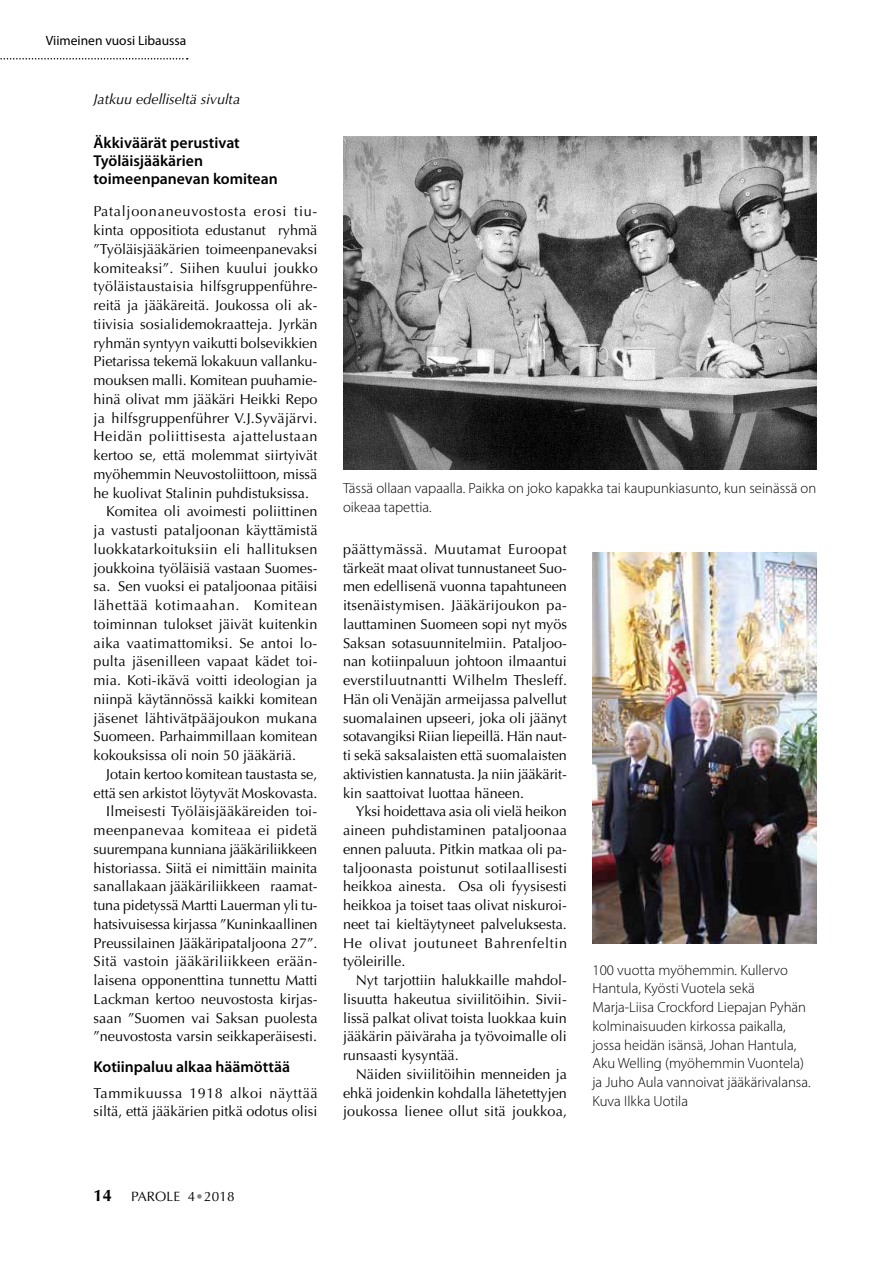
<style>
.page{position:relative;width:893px;height:1263px;background:#fff}
.page>*{position:absolute;margin:0;border:0;box-sizing:border-box;transform-origin:0 0}
.t1{font:700 16.5px "Optima";color:#000}
.t2{font:600 15.75px/18px "Myriad Pro";color:#000}
.t3{font:300 14.7px/18.8px "Myriad Pro";color:#000}
.t4{font:14.4px/18.8px "Optima";color:#000;text-align:justify}
.t5{font:14.4px "Optima";letter-spacing:.02em;color:#000}
.t6{font:14.4px "Optima";letter-spacing:.025em;color:#000}
.t7{font:14.4px "Optima";letter-spacing:.04em;color:#000}
.t8{font:14.4px "Optima";letter-spacing:.055em;color:#000}
.t9{font:14.4px "Optima";letter-spacing:.05em;color:#000}
.t10{font:14.4px "Optima";letter-spacing:.03em;color:#000}
.t11{font:italic 14.4px "Optima";color:#000}
.t12{font:13.5px "Myriad Pro";color:#000}
.t13{font:13.5px "Optima";letter-spacing:.005em;color:#000}
.s1{color:#878787}
</style>
<div class="page">
<img style="left:343px;top:137px;width:473px;height:333px">
<img style="left:592px;top:552px;width:224px;height:392px">
<svg style="left:0;top:58px;width:188px;height:2px"></svg>
<p class="t12" style="left:46px;top:32px;width:142px">Viimeinen vuosi Libaussa</p>
<p class="t11" style="left:94px;top:90px;width:148px">Jatkuu edelliseltä sivulta</p>
<p class="t2" style="left:94px;top:133px;width:186px">Äkkiväärät perustivat<br>Työläisjääkärien toimeenpanevan komitean</p>
<p class="t8" style="left:94px;top:203px;width:225px">Pataljoonaneuvostosta erosi tiu-</p>
<p class="t4" style="left:94px;top:221px;width:225px">kinta oppositiota edustanut ryhmä</p>
<p class="t4" style="left:94px;top:240px;width:225px">”Työläisjääkärien toimeenpanevaksi</p>
<p class="t5" style="left:94px;top:259px;width:226px">komiteaksi”. Siihen kuului joukko</p>
<p class="t4" style="left:94px;top:277px;width:226px">työläistaustaisia hilfsgruppenführe-</p>
<p class="t4" style="left:94px;top:296px;width:225px">reitä ja jääkäreitä. Joukossa oli ak-</p>
<p class="t4" style="left:94px;top:315px;width:226px">tiivisia sosialidemokraatteja. Jyrkän</p>
<p class="t4" style="left:94px;top:333px;width:225px">ryhmän syntyyn vaikutti bolsevikkien</p>
<p class="t4" style="left:94px;top:352px;width:225px">Pietarissa tekemä lokakuun vallanku-</p>
<p class="t4" style="left:94px;top:371px;width:225px">mouksen malli. Komitean puuhamie-</p>
<p class="t4" style="left:94px;top:390px;width:225px">hinä olivat mm jääkäri Heikki Repo</p>
<p class="t4" style="left:94px;top:408px;width:225px">ja hilfsgruppenführer V.J.Syväjärvi.</p>
<p class="t7" style="left:94px;top:428px;width:225px">Heidän poliittisesta ajattelustaan</p>
<p class="t4" style="left:94px;top:446px;width:226px">kertoo se, että molemmat siirtyivät</p>
<p class="t4" style="left:94px;top:465px;width:225px">myöhemmin Neuvostoliittoon, missä</p>
<p class="t4" style="left:94px;top:483px;width:217px">he kuolivat Stalinin puhdistuksissa.</p>
<p class="t4" style="left:106px;top:502px;width:213px">Komitea oli avoimesti poliittinen</p>
<p class="t4" style="left:94px;top:521px;width:226px">ja vastusti pataljoonan käyttämistä</p>
<p class="t6" style="left:94px;top:541px;width:225px">luokkatarkoituksiin eli hallituksen</p>
<p class="t4" style="left:94px;top:558px;width:225px">joukkoina työläisiä vastaan Suomes-</p>
<p class="t4" style="left:94px;top:577px;width:225px">sa. Sen vuoksi ei pataljoonaa pitäisi</p>
<p class="t9" style="left:94px;top:597px;width:226px">lähettää kotimaahan. Komitean</p>
<p class="t4" style="left:94px;top:615px;width:225px">toiminnan tulokset jäivät kuitenkin</p>
<p class="t5" style="left:94px;top:634px;width:225px">aika vaatimattomiksi. Se antoi lo-</p>
<p class="t4" style="left:94px;top:652px;width:225px">pulta jäsenilleen vapaat kädet toi-</p>
<p class="t4" style="left:94px;top:671px;width:225px">mia. Koti-ikävä voitti ideologian ja</p>
<p class="t4" style="left:94px;top:690px;width:225px">niinpä käytännössä kaikki komitean</p>
<p class="t5" style="left:94px;top:709px;width:225px">jäsenet lähtivätpääjoukon mukana</p>
<p class="t4" style="left:94px;top:727px;width:225px">Suomeen. Parhaimmillaan komitean</p>
<p class="t4" style="left:94px;top:746px;width:204px">kokouksissa oli noin 50 jääkäriä.</p>
<p class="t4" style="left:106px;top:765px;width:213px">Jotain kertoo komitean taustasta se,</p>
<p class="t4" style="left:94px;top:783px;width:226px">että sen arkistot löytyvät Moskovasta.</p>
<p class="t4" style="left:106px;top:802px;width:212px">Ilmeisesti Työläisjääkäreiden toi-</p>
<p class="t10" style="left:94px;top:822px;width:225px">meenpanevaa komiteaa ei pidetä</p>
<p class="t4" style="left:94px;top:840px;width:225px">suurempana kunniana jääkäriliikkeen</p>
<p class="t4" style="left:94px;top:858px;width:225px">historiassa. Siitä ei nimittäin mainita</p>
<p class="t4" style="left:94px;top:877px;width:225px">sanallakaan jääkäriliikkeen raamat-</p>
<p class="t4" style="left:94px;top:896px;width:226px">tuna pidetyssä Martti Lauerman yli tu-</p>
<p class="t4" style="left:94px;top:915px;width:225px">hatsivuisessa kirjassa ”Kuninkaallinen</p>
<p class="t4" style="left:94px;top:933px;width:225px">Preussilainen Jääkäripataljoona 27”.</p>
<p class="t5" style="left:94px;top:953px;width:225px">Sitä vastoin jääkäriliikkeen erään-</p>
<p class="t4" style="left:94px;top:971px;width:225px">laisena opponenttina tunnettu Matti</p>
<p class="t4" style="left:94px;top:990px;width:226px">Lackman kertoo neuvostosta kirjas-</p>
<p class="t4" style="left:94px;top:1008px;width:226px">saan ”Suomen vai Saksan puolesta</p>
<p class="t4" style="left:94px;top:1027px;width:225px">”neuvostosta varsin seikkaperäisesti.</p>
<p class="t2" style="left:94px;top:1057px;width:198px">Kotiinpaluu alkaa häämöttää</p>
<p class="t4" style="left:94px;top:1083px;width:226px">Tammikuussa 1918 alkoi näyttää siltä, että jääkärien pitkä odotus olisi</p>
<p class="t3" style="left:343px;top:479px;width:475px">Tässä ollaan vapaalla. Paikka on joko kapakka tai kaupunkiasunto, kun seinässä on oikeaa tapettia.</p>
<p class="t4" style="left:343px;top:540px;width:226px">päättymässä. Muutamat Euroopat tärkeät maat olivat tunnustaneet Suo&shy;men edellisenä vuonna tapahtuneen itsenäistymisen. Jääkärijoukon pa&shy;lauttaminen Suomeen sopi nyt myös Saksan sotasuunnitelmiin. Pataljoo&shy;nan kotiinpaluun johtoon ilmaantui everstiluutnantti Wilhelm Thesleff.<br>Hän oli Venäjän armeijassa palvellut suomalainen upseeri, joka oli jäänyt sotavangiksi Riian liepeillä. Hän naut&shy;ti sekä saksalaisten että suomalaisten aktivistien kannatusta. Ja niin jääkärit&shy;kin saattoivat luottaa häneen.</p>
<p class="t4" style="left:343px;top:802px;width:226px;text-indent:13px">Yksi hoidettava asia oli vielä heikon aineen puhdistaminen pataljoonaa ennen paluuta. Pitkin matkaa oli pa&shy;taljoonasta poistunut sotilaallisesti heikkoa ainesta. Osa oli fyysisesti heikkoa ja toiset taas olivat niskuroi&shy;neet tai kieltäytyneet palveluksesta.<br>He olivat joutuneet Bahrenfeltin työleirille.</p>
<p class="t4" style="left:343px;top:971px;width:225px;text-indent:13px">Nyt tarjottiin halukkaille mahdol&shy;lisuutta hakeutua siviilitöihin. Sivii&shy;lissä palkat olivat toista luokkaa kuin jääkärin päiväraha ja työvoimalle oli runsaasti kysyntää.</p>
<p class="t4" style="left:343px;top:1065px;width:226px;text-indent:13px">Näiden siviilitöihin menneiden ja ehkä joidenkin kohdalla lähetettyjen joukossa lienee ollut sitä joukkoa,</p>
<p class="t3" style="left:592px;top:960px;width:220px">100 vuotta myöhemmin. Kullervo Hantula, Kyösti Vuotela sekä Marja-Liisa Crockford Liepajan Pyhän kolminaisuuden kirkossa paikalla, jossa heidän isänsä, Johan Hantula, Aku Welling (myöhemmin Vuontela) ja Juho Aula vannoivat jääkärivalansa.<br>Kuva Ilkka Uotila</p>
<p class="t1" style="left:94px;top:1186px;width:20px">14</p>
<p class="t13" style="left:131px;top:1189px;width:105px">PAROLE 4<span class="s1">•</span> 2018</p>
</div>
